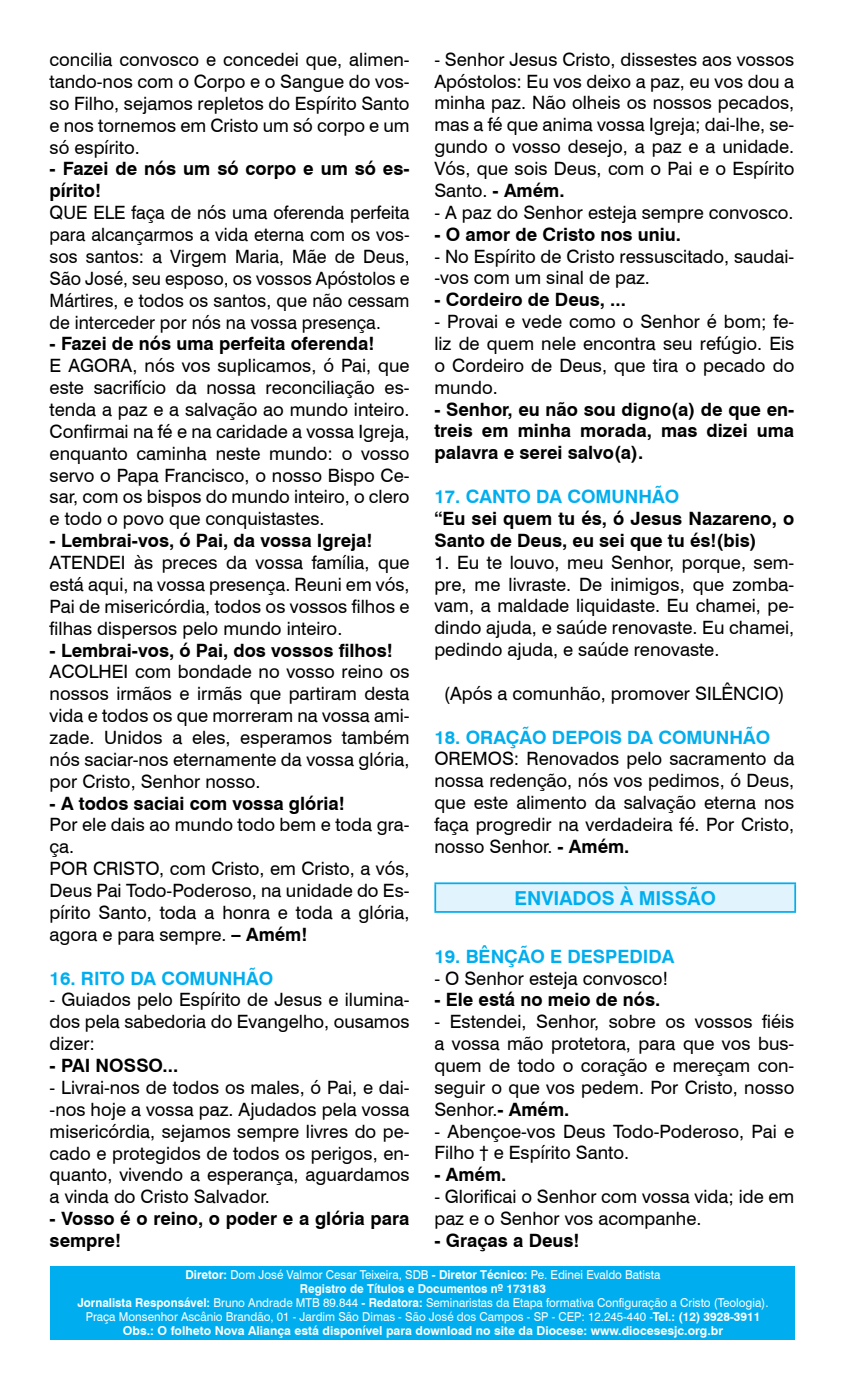
<style>
.page{position:relative;width:844px;height:1389px;background:#fff}
.page>*{position:absolute;margin:0;border:0;box-sizing:border-box;transform-origin:0 0}
.t1{font:700 19.25px "Swiss 721 BT";color:#00aeef}
.t2{font:18.38px/21.9px "Swiss 721 BT";color:#000;text-align:justify}
.t3{font:700 18.38px/21.9px "Swiss 721 BT";color:#000}
.t4{font:700 18.38px "Swiss 721 BT";color:#00aeef}
.t5{font:12.25px/14px "Swiss 721 BT";color:#fff;text-align:center;scale:.95 1}
.s1{font-weight:700}
</style>
<div class="page">
<div style="left:51px;top:1266px;width:744px;height:73px;background:#00aeef"></div>
<div style="left:435px;top:883px;width:360px;height:29px;background:#e1f4fd"></div>
<hr style="left:434px;top:882px;width:361px;height:2px;background:#00aeef">
<hr style="left:434px;top:884px;width:2px;height:27px;background:#00aeef">
<svg style="left:794px;top:884px;width:1px;height:27px"></svg>
<hr style="left:434px;top:911px;width:361px;height:2px;background:#00aeef">
<p class="t2" style="left:50px;top:48px;width:361px">concilia convosco e concedei que, alimen&shy;tando-nos com o Corpo e o Sangue do vos&shy;so Filho, sejamos repletos do Espírito Santo e nos tornemos em Cristo um só corpo e um só espírito.</p>
<p class="t3" style="left:50px;top:157px;width:361px">- Fazei de nós um só corpo e um só es&shy;pírito!</p>
<p class="t2" style="left:50px;top:201px;width:361px">QUE ELE faça de nós uma oferenda perfeita para alcançarmos a vida eterna com os vos&shy;sos santos: a Virgem Maria, Mãe de Deus, São José, seu esposo, os vossos Apóstolos e Mártires, e todos os santos, que não cessam de interceder por nós na vossa presença.</p>
<p class="t3" style="left:50px;top:332px;width:326px">- Fazei de nós uma perfeita oferenda!</p>
<p class="t2" style="left:50px;top:354px;width:361px">E AGORA, nós vos suplicamos, ó Pai, que este sacrifício da nossa reconciliação es&shy;tenda a paz e a salvação ao mundo inteiro.<br>Confirmai na fé e na caridade a vossa Igreja, enquanto caminha neste mundo: o vosso servo o Papa Francisco, o nosso Bispo Ce&shy;sar, com os bispos do mundo inteiro, o clero e todo o povo que conquistastes.</p>
<p class="t3" style="left:50px;top:529px;width:324px">- Lembrai-vos, ó Pai, da vossa Igreja!</p>
<p class="t2" style="left:50px;top:551px;width:361px">ATENDEI às preces da vossa família, que está aqui, na vossa presença. Reuni em vós, Pai de misericórdia, todos os vossos filhos e filhas dispersos pelo mundo inteiro.</p>
<p class="t3" style="left:50px;top:638px;width:344px">- Lembrai-vos, ó Pai, dos vossos filhos!</p>
<p class="t2" style="left:50px;top:660px;width:361px">ACOLHEI com bondade no vosso reino os nossos irmãos e irmãs que partiram desta vida e todos os que morreram na vossa ami&shy;zade. Unidos a eles, esperamos também nós saciar-nos eternamente da vossa glória, por Cristo, Senhor nosso.</p>
<p class="t3" style="left:50px;top:792px;width:296px">- A todos saciai com vossa glória!</p>
<p class="t2" style="left:50px;top:813px;width:361px;text-align:left">Por ele dais ao mundo todo bem e toda gra&shy;ça.<br>POR CRISTO, com Cristo, em Cristo, a vós,<br>Deus Pai Todo-Poderoso, na unidade do Es&shy;pírito Santo, toda a honra e toda a glória, agora e para sempre. <span class="s1">– Amém!</span></p>
<p class="t4" style="left:50px;top:965px;width:225px">16. RITO DA COMUNHÃO</p>
<p class="t2" style="left:50px;top:988px;width:361px">- Guiados pelo Espírito de Jesus e ilumina&shy;dos pela sabedoria do Evangelho, ousamos dizer:</p>
<p class="t3" style="left:50px;top:1054px;width:130px">- PAI NOSSO...</p>
<p class="t2" style="left:50px;top:1076px;width:361px">- Livrai-nos de todos os males, ó Pai, e dai--nos hoje a vossa paz. Ajudados pela vossa misericórdia, sejamos sempre livres do pe&shy;cado e protegidos de todos os perigos, en&shy;quanto, vivendo a esperança, aguardamos a vinda do Cristo Salvador.</p>
<p class="t3" style="left:50px;top:1207px;width:361px">- Vosso é o reino, o poder e a glória para sempre!</p>
<p class="t2" style="left:434px;top:48px;width:361px">- Senhor Jesus Cristo, dissestes aos vossos Apóstolos: Eu vos deixo a paz, eu vos dou a minha paz. Não olheis os nossos pecados, mas a fé que anima vossa Igreja; dai-lhe, se&shy;gundo o vosso desejo, a paz e a unidade.<br>Vós, que sois Deus, com o Pai e o Espírito Santo. <span class="s1">- Amém.</span></p>
<p class="t2" style="left:434px;top:201px;width:360px">- A paz do Senhor esteja sempre convosco.</p>
<p class="t3" style="left:434px;top:223px;width:248px">- O amor de Cristo nos uniu.</p>
<p class="t2" style="left:434px;top:244px;width:361px">- No Espírito de Cristo ressuscitado, saudai--vos com um sinal de paz.</p>
<p class="t3" style="left:434px;top:288px;width:193px">- Cordeiro de Deus, ...</p>
<p class="t2" style="left:434px;top:310px;width:361px">- Provai e vede como o Senhor é bom; fe&shy;liz de quem nele encontra seu refúgio. Eis o Cordeiro de Deus, que tira o pecado do mundo.</p>
<p class="t3" style="left:434px;top:397px;width:361px;text-align:justify">- Senhor, eu não sou digno(a) de que en&shy;treis em minha morada, mas dizei uma palavra e serei salvo(a).</p>
<p class="t4" style="left:434px;top:484px;width:246px">17. CANTO DA COMUNHÃO</p>
<p class="t3" style="left:434px;top:507px;width:361px">“Eu sei quem tu és, ó Jesus Nazareno, o<br>Santo de Deus, eu sei que tu és!(bis)</p>
<p class="t2" style="left:434px;top:550px;width:361px">1. Eu te louvo, meu Senhor, porque, sem&shy;pre, me livraste. De inimigos, que zomba&shy;vam, a maldade liquidaste. Eu chamei, pe&shy;dindo ajuda, e saúde renovaste. Eu chamei, pedindo ajuda, e saúde renovaste.</p>
<p class="t2" style="left:444px;top:682px;width:342px">(Após a comunhão, promover SILÊNCIO)</p>
<p class="t4" style="left:434px;top:724px;width:337px">18. ORAÇÃO DEPOIS DA COMUNHÃO</p>
<p class="t2" style="left:434px;top:747px;width:361px">OREMOS: Renovados pelo sacramento da nossa redenção, nós vos pedimos, ó Deus, que este alimento da salvação eterna nos faça progredir na verdadeira fé. Por Cristo, nosso Senhor. <span class="s1">- Amém.</span></p>
<p class="t1" style="left:514px;top:885px;width:203px">ENVIADOS À MISSÃO</p>
<p class="t4" style="left:434px;top:943px;width:241px">19. BÊNÇÃO E DESPEDIDA</p>
<p class="t2" style="left:434px;top:966px;width:235px">- O Senhor esteja convosco!</p>
<p class="t3" style="left:434px;top:988px;width:227px">- Ele está no meio de nós.</p>
<p class="t2" style="left:434px;top:1010px;width:361px">- Estendei, Senhor, sobre os vossos fiéis a vossa mão protetora, para que vos bus&shy;quem de todo o coração e mereçam con&shy;seguir o que vos pedem. Por Cristo, nosso Senhor.<span class="s1">- Amém.</span></p>
<p class="t2" style="left:434px;top:1119px;width:361px">- Abençoe-vos Deus Todo-Poderoso, Pai e<br>Filho † e Espírito Santo.</p>
<p class="t3" style="left:434px;top:1163px;width:73px">- Amém.</p>
<p class="t2" style="left:434px;top:1185px;width:361px">- Glorificai o Senhor com vossa vida; ide em paz e o Senhor vos acompanhe.</p>
<p class="t3" style="left:434px;top:1229px;width:147px">- Graças a Deus!</p>
<p class="t5" style="left:77px;top:1267px;width:728px"><span class="s1">Diretor:</span> Dom José Valmor Cesar Teixeira, SDB <span class="s1">- Diretor Técnico:</span> Pe. Edinei Evaldo Batista<br><span class="s1">Registro de Títulos e Documentos nº 173183<br>Jornalista Responsável:</span> Bruno Andrade MTB 89.844 <span class="s1">- Redatora:</span> Seminaristas da Etapa formativa Configuração a Cristo (Teologia).<br>Praça Monsenhor Ascânio Brandão, 01 - Jardim São Dimas - São José dos Campos - SP - CEP: 12.245-440 -<span class="s1">Tel.: (12) 3928-3911<br>Obs.: O folheto Nova Aliança está disponível para download no site da Diocese: www.diocesesjc.org.br</span></p>
</div>
